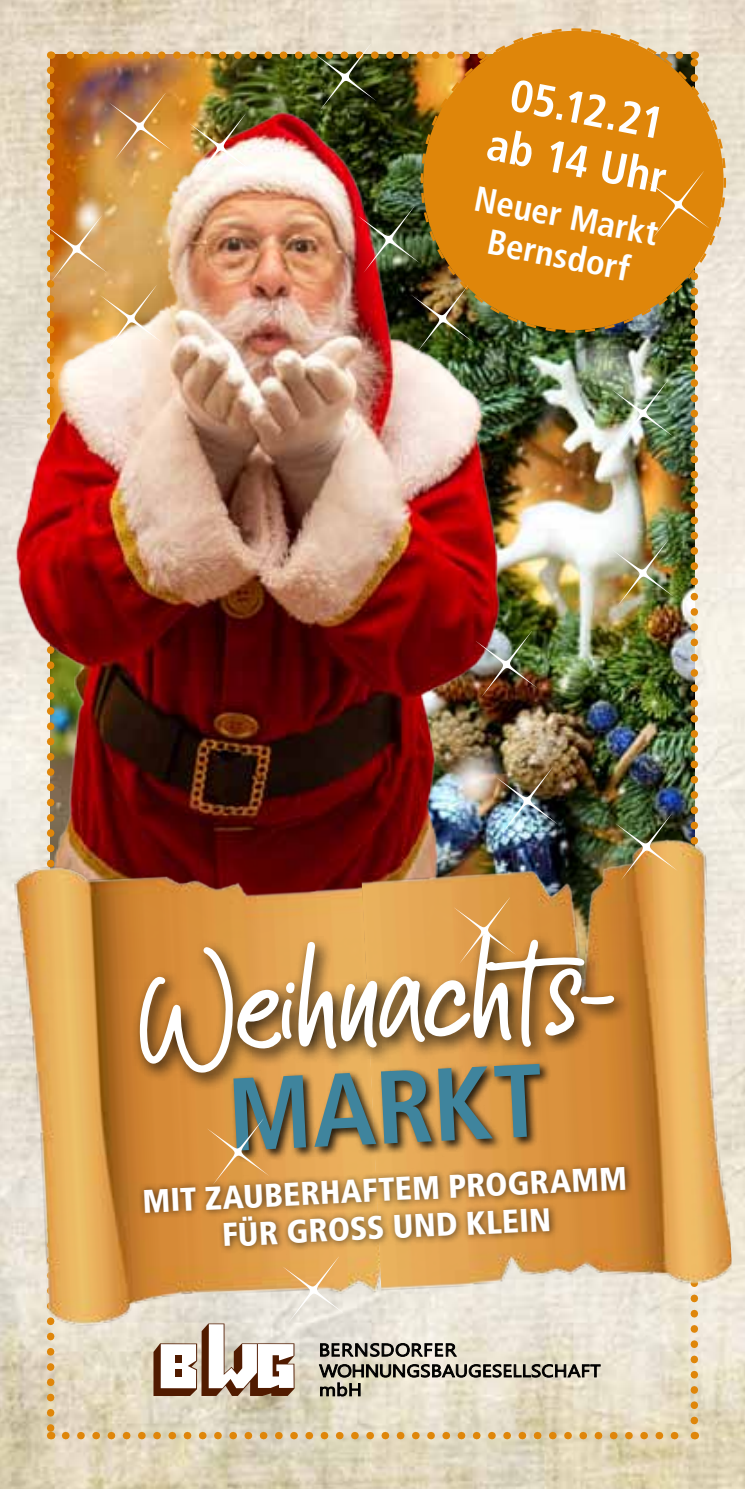
<style>
.page{position:relative;width:745px;height:1489px;background:#fff}
.page>*{position:absolute;margin:0;border:0;box-sizing:border-box;transform-origin:0 0}
.t1{font:700 condensed 45px/52.5px "Frutiger LT";color:#fff}
.t2{font:700 condensed 35px/40px "Frutiger LT";color:#fff;text-align:center}
.t3{font:900 condensed 32.5px/37.5px "Frutiger LT";color:#fff;text-align:center}
</style>
<div class="page">
<img style="left:0;top:0;width:744px;height:1488px">
<img style="left:0;top:51px;width:47px;height:886px">
<img style="left:9px;top:845px;width:38px;height:494px">
<svg style="left:412px;top:20px;width:321px;height:320px;background:#eae0d0"></svg>
<img style="left:47px;top:26px;width:679px;height:1413px">
<div style="left:131px;top:926px;width:500px;height:164px;background:#000;opacity:.9"></div>
<svg style="left:139px;top:933px;width:474px;height:139px"></svg>
<div style="left:137px;top:1159px;width:496px;height:95px;background:#000;opacity:.6"></div>
<img style="left:109px;top:93px;width:63px;height:67px">
<img style="left:615px;top:813px;width:62px;height:67px">
<img style="left:45px;top:216px;width:63px;height:66px">
<img style="left:475px;top:631px;width:62px;height:67px">
<img style="left:189px;top:114px;width:63px;height:66px">
<img style="left:453px;top:897px;width:63px;height:67px">
<img style="left:411px;top:285px;width:63px;height:67px">
<img style="left:611px;top:380px;width:63px;height:66px">
<img style="left:100px;top:285px;width:63px;height:67px">
<img style="left:314px;top:44px;width:63px;height:67px">
<img style="left:647px;top:171px;width:62px;height:67px">
<img style="left:207px;top:1118px;width:62px;height:67px">
<img style="left:282px;top:1256px;width:63px;height:67px">
<img style="left:611px;top:539px;width:63px;height:67px">
<img style="left:358px;top:206px;width:62px;height:67px">
<img style="left:496px;top:767px;width:62px;height:67px">
<h1 class="t1" style="left:502px;top:66px;width:183px;rotate:11deg">05.12.21 ab 14 Uhr</h1>
<p class="t2" style="left:478px;top:178px;width:188px;rotate:11deg">Neuer Markt<br>Bernsdorf</p>
<p class="t3" style="left:141px;top:1183px;width:486px;rotate:-3deg">MIT ZAUBERHAFTEM PROGRAMM<br>FÜR GROSS UND KLEIN</p>
</div>
